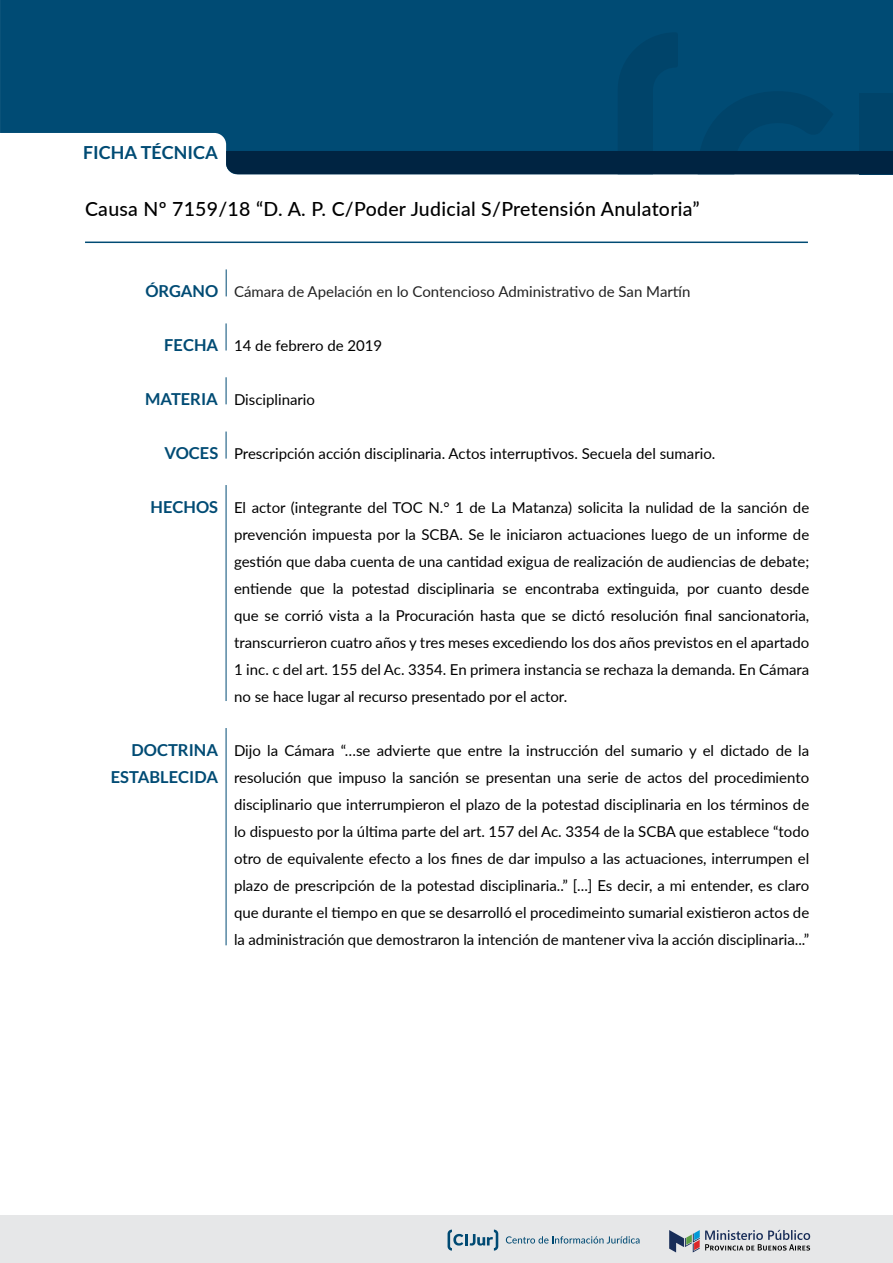
<style>
.page{position:relative;width:893px;height:1263px;background:#fff}
.page>*{position:absolute;margin:0;border:0;box-sizing:border-box;transform-origin:0 0}
.t1{font:500 19.5px "Lato";letter-spacing:.015em;color:#000}
.t2{font:700 18px "Lato";color:#004b74}
.t3{font:700 16.5px/27px "Lato";color:#004b74;text-align:right}
.t4{font:15px/27px "Lato";color:#000;text-align:justify}
.t5{font:15px "Lato";color:#222}
</style>
<div class="page">
<div style="left:0;top:1215px;width:893px;height:48px;background:#e6e7e8"></div>
<svg style="left:669px;top:1230px;width:141px;height:22px"></svg>
<svg style="left:506px;top:1236px;width:133px;height:7px"></svg>
<svg style="left:448px;top:1229px;width:50px;height:21px"></svg>
<div style="left:0;top:0;width:893px;height:143px;background:#004b74"></div>
<svg style="left:226px;top:32px;width:667px;height:142px"></svg>
<hr style="left:85px;top:242px;width:723px;height:1px;background:#004b74">
<svg style="left:226px;top:269px;width:1px;height:27px"></svg>
<svg style="left:226px;top:323px;width:1px;height:27px"></svg>
<hr style="left:226px;top:728px;width:1px;height:217px;background:#004b74">
<svg style="left:226px;top:377px;width:1px;height:27px"></svg>
<svg style="left:226px;top:431px;width:1px;height:28px"></svg>
<hr style="left:226px;top:485px;width:1px;height:216px;background:#004b74">
<p class="t2" style="left:83px;top:142px;width:136px">FICHA TÉCNICA</p>
<h1 class="t1" style="left:85px;top:195px;width:616px">Causa Nº 7159/18 “D. A. P. C/Poder Judicial S/Pretensión Anulatoria”</h1>
<p class="t3" style="left:145px;top:277px;width:74px">ÓRGANO</p>
<p class="t3" style="left:164px;top:331px;width:55px">FECHA</p>
<p class="t5" style="left:234px;top:281px;width:458px">Cámara de Apelación en lo Contencioso Administrativo de San Martín</p>
<p class="t4" style="left:234px;top:331px;width:150px">14 de febrero de 2019</p>
<p class="t3" style="left:145px;top:385px;width:74px">MATERIA</p>
<p class="t3" style="left:164px;top:439px;width:55px">VOCES</p>
<p class="t3" style="left:151px;top:493px;width:69px">HECHOS</p>
<p class="t3" style="left:111px;top:736px;width:109px">DOCTRINA<br>ESTABLECIDA</p>
<p class="t4" style="left:234px;top:385px;width:83px">Disciplinario</p>
<p class="t4" style="left:234px;top:439px;width:483px">Prescripción acción disciplinaria. Actos interruptivos. Secuela del sumario.</p>
<p class="t4" style="left:234px;top:493px;width:577px">El actor (integrante del TOC N.° 1 de La Matanza) solicita la nulidad de la sanción de prevención impuesta por la SCBA. Se le iniciaron actuaciones luego de un informe de gestión que daba cuenta de una cantidad exigua de realización de audiencias de debate; entiende que la potestad disciplinaria se encontraba extinguida, por cuanto desde que se corrió vista a la Procuración hasta que se dictó resolución final sancionatoria, transcurrieron cuatro años y tres meses excediendo los dos años previstos en el apartado 1 inc. c del art. 155 del Ac. 3354. En primera instancia se rechaza la demanda. En Cámara no se hace lugar al recurso presentado por el actor.</p>
<p class="t4" style="left:234px;top:736px;width:577px">Dijo la Cámara “…se advierte que entre la instrucción del sumario y el dictado de la resolución que impuso la sanción se presentan una serie de actos del procedimiento disciplinario que interrumpieron el plazo de la potestad disciplinaria en los términos de lo dispuesto por la última parte del art. 157 del Ac. 3354 de la SCBA que establece “todo otro de equivalente efecto a los fines de dar impulso a las actuaciones, interrumpen el plazo de prescripción de la potestad disciplinaria..” [...] Es decir, a mi entender, es claro que durante el tiempo en que se desarrolló el procedimeinto sumarial existieron actos de la administración que demostraron la intención de mantener viva la acción disciplinaria...”</p>
</div>
